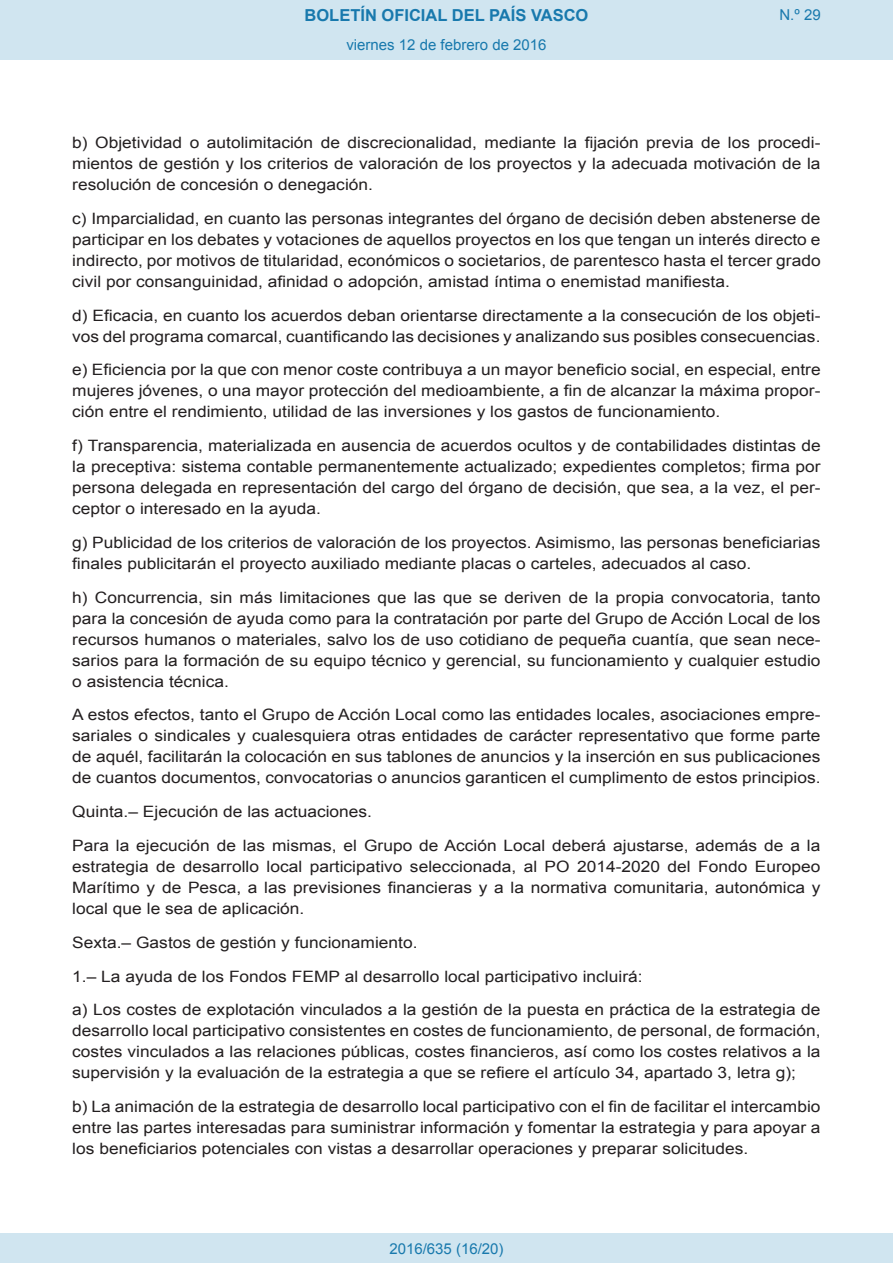
<style>
.page{position:relative;width:893px;height:1263px;background:#fff}
.page>*{position:absolute;margin:0;border:0;box-sizing:border-box;transform-origin:0 0}
.t1{font:700 16.5px "Arial";color:#1879ad}
.BOPVDetalle{font:15.6px/21px "Arial";color:#231f20;text-align:justify;scale:1.11 1}
.Paginacion_Centro{font:15px "Arial";color:#1879ad}
</style>
<div class="page">
<div style="left:0;top:0;width:893px;height:60px;background:#d0e5f0"></div>
<div style="left:0;top:1233px;width:893px;height:30px;background:#d0e5f0"></div>
<p class="t1" style="left:305px;top:4px;width:285px">BOLETÍN OFICIAL DEL PAÍS VASCO</p>
<p class="Paginacion_Centro" style="left:346px;top:35px;width:202px">viernes 12 de febrero de 2016</p>
<p class="Paginacion_Centro" style="left:779px;top:5px;width:43px">N.º 29</p>
<p class="BOPVDetalle" style="left:72px;top:132px;width:676px">b) Objetividad o autolimitación de discrecionalidad, mediante la fijación previa de los procedi&shy;mientos de gestión y los criterios de valoración de los proyectos y la adecuada motivación de la resolución de concesión o denegación.</p>
<p class="BOPVDetalle" style="left:72px;top:208px;width:676px">c) Imparcialidad, en cuanto las personas integrantes del órgano de decisión deben abstenerse de participar en los debates y votaciones de aquellos proyectos en los que tengan un interés directo e indirecto, por motivos de titularidad, económicos o societarios, de parentesco hasta el tercer grado civil por consanguinidad, afinidad o adopción, amistad íntima o enemistad manifiesta.</p>
<p class="BOPVDetalle" style="left:72px;top:305px;width:676px">d) Eficacia, en cuanto los acuerdos deban orientarse directamente a la consecución de los objeti&shy;vos del programa comarcal, cuantificando las decisiones y analizando sus posibles consecuencias.</p>
<p class="BOPVDetalle" style="left:72px;top:360px;width:676px">e) Eficiencia por la que con menor coste contribuya a un mayor beneficio social, en especial, entre mujeres jóvenes, o una mayor protección del medioambiente, a fin de alcanzar la máxima propor&shy;ción entre el rendimiento, utilidad de las inversiones y los gastos de funcionamiento.</p>
<p class="BOPVDetalle" style="left:72px;top:435px;width:676px">f) Transparencia, materializada en ausencia de acuerdos ocultos y de contabilidades distintas de la preceptiva: sistema contable permanentemente actualizado; expedientes completos; firma por persona delegada en representación del cargo del órgano de decisión, que sea, a la vez, el per&shy;ceptor o interesado en la ayuda.</p>
<p class="BOPVDetalle" style="left:72px;top:532px;width:676px">g) Publicidad de los criterios de valoración de los proyectos. Asimismo, las personas beneficiarias finales publicitarán el proyecto auxiliado mediante placas o carteles, adecuados al caso.</p>
<p class="BOPVDetalle" style="left:72px;top:587px;width:676px">h) Concurrencia, sin más limitaciones que las que se deriven de la propia convocatoria, tanto para la concesión de ayuda como para la contratación por parte del Grupo de Acción Local de los recursos humanos o materiales, salvo los de uso cotidiano de pequeña cuantía, que sean nece&shy;sarios para la formación de su equipo técnico y gerencial, su funcionamiento y cualquier estudio o asistencia técnica.</p>
<p class="BOPVDetalle" style="left:72px;top:705px;width:676px">A estos efectos, tanto el Grupo de Acción Local como las entidades locales, asociaciones empre&shy;sariales o sindicales y cualesquiera otras entidades de carácter representativo que forme parte de aquél, facilitarán la colocación en sus tablones de anuncios y la inserción en sus publicaciones de cuantos documentos, convocatorias o anuncios garanticen el cumplimento de estos principios.</p>
<p class="BOPVDetalle" style="left:72px;top:801px;width:272px">Quinta.– Ejecución de las actuaciones.</p>
<p class="BOPVDetalle" style="left:72px;top:835px;width:676px">Para la ejecución de las mismas, el Grupo de Acción Local deberá ajustarse, además de a la estrategia de desarrollo local participativo seleccionada, al PO 2014-2020 del Fondo Europeo Marítimo y de Pesca, a las previsiones financieras y a la normativa comunitaria, autonómica y local que le sea de aplicación.</p>
<p class="BOPVDetalle" style="left:72px;top:932px;width:313px">Sexta.– Gastos de gestión y funcionamiento.</p>
<p class="BOPVDetalle" style="left:72px;top:966px;width:515px">1.– La ayuda de los Fondos FEMP al desarrollo local participativo incluirá:</p>
<p class="BOPVDetalle" style="left:72px;top:999px;width:676px">a) Los costes de explotación vinculados a la gestión de la puesta en práctica de la estrategia de desarrollo local participativo consistentes en costes de funcionamiento, de personal, de formación, costes vinculados a las relaciones públicas, costes financieros, así como los costes relativos a la supervisión y la evaluación de la estrategia a que se refiere el artículo 34, apartado 3, letra g);</p>
<p class="BOPVDetalle" style="left:72px;top:1096px;width:676px">b) La animación de la estrategia de desarrollo local participativo con el fin de facilitar el intercambio entre las partes interesadas para suministrar información y fomentar la estrategia y para apoyar a los beneficiarios potenciales con vistas a desarrollar operaciones y preparar solicitudes.</p>
<p class="Paginacion_Centro" style="left:389px;top:1238px;width:116px">2016/635 (16/20)</p>
</div>
